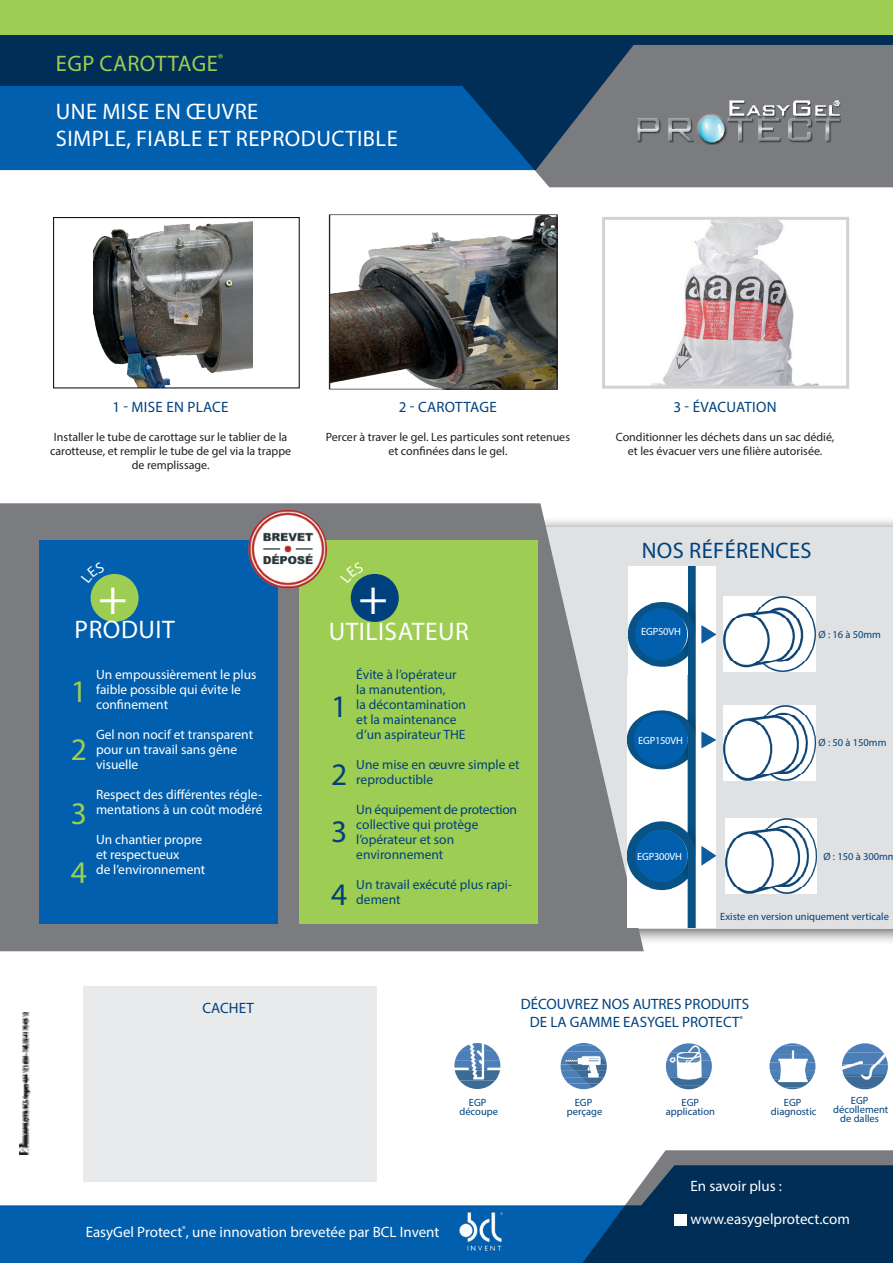
<style>
.page{position:relative;width:893px;height:1263px;background:#fff}
.page>*{position:absolute;margin:0;border:0;box-sizing:border-box;transform-origin:0 0}
.t1{font:49.5px "Myriad Pro";color:#fff}
.t2{font:31.5px/59.1px "Myriad Pro";color:#9ecd53}
.t3{font:31.5px/63.4px "Myriad Pro";color:#00417d}
.t4{font:25.5px "Myriad Pro";letter-spacing:.02em;color:#fff}
.t5{font:22.5px/27px "Myriad Pro";letter-spacing:.02em;color:#fff}
.t6{font:22.5px "Myriad Pro";letter-spacing:.02em;color:#9ecd53}
.t7{font:22.5px "Myriad Pro";letter-spacing:.02em;color:#00417d}
.t8{font:15px "Myriad Pro";color:#fff}
.t9{font:15px/18px "Myriad Pro";color:#00417d;text-align:center}
.t10{font:15px "Myriad Pro";letter-spacing:.02em;color:#00417d}
.t11{font:13.5px/15px "Myriad Pro";color:#00417d}
.t12{font:13.5px/15px "Myriad Pro";color:#fff}
.t13{font:12.75px "Myriad Pro";letter-spacing:-.01em;color:#fff}
.t14{font:12px/14.4px "Myriad Pro";color:#231f20;text-align:center}
.t15{font:10.5px/9px "Myriad Pro";color:#00417d;text-align:center}
.t16{font:10.5px "Myriad Pro";letter-spacing:-.02em;color:#fff}
</style>
<div class="page">
<svg style="left:0;top:170px;width:893px;height:17px"></svg>
<svg style="left:0;top:34px;width:893px;height:136px;background:#215581"></svg>
<img style="left:651px;top:221px;width:168px;height:164px">
<div style="left:602px;top:217px;width:247px;height:172px;border:3px solid #d1d2d4"></div>
<img style="left:94px;top:222px;width:158px;height:164px">
<div style="left:53px;top:217px;width:247px;height:171px;border:1px solid #000"></div>
<img style="left:331px;top:217px;width:224px;height:170px">
<div style="left:329px;top:215px;width:228px;height:174px;border:1px solid #231f20"></div>
<div style="left:0;top:527px;width:893px;height:402px;background:#e0e1e3"></div>
<svg style="left:0;top:1181px;width:582px;height:82px;fill:#015fae"></svg>
<div style="left:83px;top:986px;width:294px;height:195px;background:#e9eaeb"></div>
<div style="left:0;top:0;width:893px;height:34px;background:#9ecd53"></div>
<svg style="left:0;top:503px;width:644px;height:448px;fill:#7a7c7f"></svg>
<img style="left:628px;top:567px;width:88px;height:143px">
<img style="left:628px;top:795px;width:87px;height:133px">
<div style="left:635px;top:830px;width:52px;height:52px;background:#015fae;border-radius:50%"></div>
<img style="left:846px;top:1043px;width:37px;height:10px">
<img style="left:842px;top:1053px;width:46px;height:23px">
<img style="left:844px;top:1076px;width:42px;height:12px">
<svg style="left:857px;top:1088px;width:15px;height:1px"></svg>
<img style="left:782px;top:1043px;width:21px;height:3px">
<img style="left:773px;top:1046px;width:39px;height:8px">
<img style="left:769px;top:1054px;width:46px;height:25px">
<img style="left:774px;top:1079px;width:37px;height:9px">
<svg style="left:785px;top:1088px;width:15px;height:1px"></svg>
<div style="left:39px;top:541px;width:238px;height:383px;background:#015fae"></div>
<div style="left:299px;top:541px;width:238px;height:383px;background:#9ecd53"></div>
<div style="left:91px;top:574px;width:48px;height:48px;background:#9ecd53;border-radius:50%"></div>
<div style="left:351px;top:574px;width:48px;height:48px;background:#00417d;border-radius:50%"></div>
<img style="left:248px;top:510px;width:79px;height:79px;border-radius:39px">
<img style="left:458px;top:1212px;width:46px;height:39px">
<svg style="left:574px;top:1043px;width:19px;height:2px"></svg>
<img style="left:566px;top:1045px;width:35px;height:6px">
<img style="left:562px;top:1051px;width:43px;height:7px">
<img style="left:561px;top:1058px;width:46px;height:19px">
<img style="left:563px;top:1077px;width:41px;height:7px">
<img style="left:569px;top:1084px;width:29px;height:5px">
<img style="left:635px;top:98px;width:209px;height:46px">
<img style="left:461px;top:1043px;width:33px;height:7px">
<img style="left:454px;top:1050px;width:46px;height:30px">
<img style="left:459px;top:1080px;width:36px;height:9px">
<img style="left:671px;top:1044px;width:36px;height:8px">
<img style="left:666px;top:1052px;width:46px;height:25px">
<img style="left:669px;top:1077px;width:40px;height:9px">
<img style="left:677px;top:1086px;width:24px;height:3px">
<svg style="left:582px;top:1150px;width:311px;height:113px;background:#294f6f"></svg>
<img style="left:724px;top:597px;width:91px;height:74px">
<img style="left:724px;top:705px;width:91px;height:75px">
<img style="left:20px;top:1013px;width:11px;height:141px">
<div style="left:635px;top:608px;width:52px;height:52px;background:#015fae;border-radius:50%"></div>
<img style="left:628px;top:675px;width:87px;height:120px">
<div style="left:634px;top:713px;width:54px;height:52px;background:#015fae;border-radius:50%"></div>
<img style="left:725px;top:819px;width:92px;height:74px">
<h3 class="t6" style="left:56px;top:49px;width:169px">EGP CAROTTAGE<sup>®</sup></h3>
<h3 class="t5" style="left:56px;top:98px;width:343px">UNE MISE EN ŒUVRE<br>SIMPLE, FIABLE ET REPRODUCTIBLE</h3>
<p class="t10" style="left:112px;top:397px;width:118px">1 - MISE EN PLACE</p>
<p class="t14" style="left:50px;top:429px;width:243px">Installer le tube de carottage sur le tablier de la carotteuse, et remplir le tube de gel via la trappe de remplissage.</p>
<p class="t10" style="left:399px;top:397px;width:99px">2 - CAROTTAGE</p>
<p class="t14" style="left:326px;top:429px;width:246px">Percer à traver le gel. Les particules sont retenues et confinées dans le gel.</p>
<h1 class="t1" style="left:98px;top:567px;width:31px">+</h1>
<h1 class="t1" style="left:358px;top:567px;width:31px">+</h1>
<h3 class="t4" style="left:75px;top:613px;width:102px">PRODUIT</h3>
<h3 class="t4" style="left:329px;top:615px;width:142px">UTILISATEUR</h3>
<p class="t12" style="left:96px;top:666px;width:162px">Un empoussièrement le plus faible possible qui évite le confinement</p>
<p class="t12" style="left:96px;top:726px;width:159px">Gel non nocif et transparent pour un travail sans gêne visuelle</p>
<p class="t12" style="left:96px;top:786px;width:168px">Respect des différentes régle&shy;mentations à un coût modéré</p>
<p class="t12" style="left:96px;top:831px;width:111px">Un chantier propre et respectueux<br>de l’environnement</p>
<p class="t11" style="left:356px;top:667px;width:111px">Évite à l’opérateur la manutention,<br>la décontamination et la maintenance d’un aspirateur THE</p>
<p class="t11" style="left:356px;top:757px;width:165px">Une mise en œuvre simple et reproductible</p>
<p class="t11" style="left:356px;top:802px;width:162px">Un équipement de protection collective qui protège l’opérateur et son environnement</p>
<p class="t11" style="left:356px;top:877px;width:157px">Un travail exécuté plus rapi&shy;dement</p>
<h2 class="t2" style="left:71px;top:662px;width:18px">1</h2>
<h2 class="t3" style="left:331px;top:674px;width:18px">1</h2>
<h2 class="t2" style="left:71px;top:719px;width:18px">2</h2>
<h2 class="t3" style="left:331px;top:742px;width:18px">2</h2>
<h2 class="t2" style="left:71px;top:784px;width:18px">3<br>4</h2>
<h2 class="t3" style="left:331px;top:799px;width:18px">3<br>4</h2>
<p class="t10" style="left:674px;top:398px;width:104px">3 - ÉVACUATION</p>
<p class="t14" style="left:616px;top:429px;width:220px">Conditionner les déchets dans un sac dédié, et les évacuer vers une filière autorisée.</p>
<h3 class="t7" style="left:642px;top:536px;width:171px">NOS RÉFÉRENCES</h3>
<p class="t13" style="left:642px;top:621px;width:37px">TUEGP</p>
<p class="t16" style="left:641px;top:625px;width:41px">EGP50VH</p>
<p class="t15" style="left:819px;top:630px;width:64px">Ø : 16 à 50mm</p>
<p class="t16" style="left:638px;top:734px;width:47px">EGP150VH</p>
<p class="t15" style="left:819px;top:737px;width:69px">Ø : 50 à 150mm</p>
<p class="t16" style="left:637px;top:850px;width:47px">EGP300VH</p>
<p class="t15" style="left:823px;top:851px;width:75px">Ø : 150 à 300mm</p>
<p class="t15" style="left:720px;top:912px;width:170px">Existe en version uniquement verticale</p>
<p class="t9" style="left:203px;top:998px;width:53px">CACHET</p>
<p class="t9" style="left:521px;top:994px;width:230px">DÉCOUVREZ NOS AUTRES PRODUITS<br>DE LA GAMME EASYGEL PROTECT<sup>®</sup></p>
<p class="t15" style="left:459px;top:1098px;width:40px">EGP découpe</p>
<p class="t15" style="left:833px;top:1096px;width:57px">EGP décollement de dalles</p>
<p class="t15" style="left:567px;top:1098px;width:37px">EGP perçage</p>
<p class="t15" style="left:771px;top:1098px;width:47px">EGP diagnostic</p>
<p class="t15" style="left:666px;top:1098px;width:51px">EGP application</p>
<p class="t8" style="left:86px;top:1223px;width:355px">EasyGel Protect<sup>®</sup>, une innovation brevetée par BCL Invent</p>
<p class="t8" style="left:691px;top:1176px;width:93px">En savoir plus :</p>
<p class="t8" style="left:691px;top:1209px;width:161px">www.easygelprotect.com</p>
</div>
